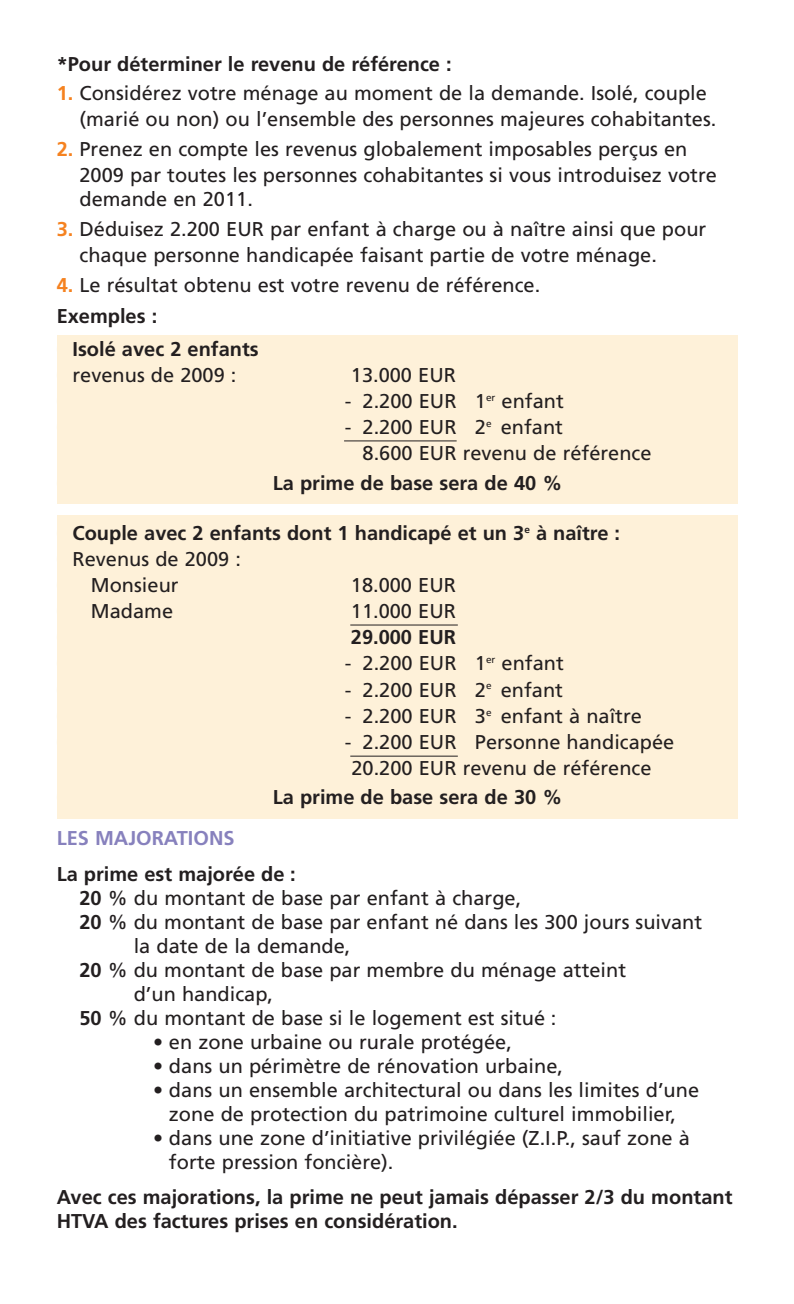
<style>
.page{position:relative;width:794px;height:1304px;background:#fff}
.page>*{position:absolute;margin:0;border:0;box-sizing:border-box;transform-origin:0 0}
.t1{font:20px/26.2px "Frutiger";color:#231f20}
.t2{font:700 20px/24px "Frutiger";color:#231f20}
.t3{font:700 20px "Frutiger";color:#8781bd}
.s1{font-weight:700;color:#f58220}
.s2{font-weight:700}
.s3{color:#fef1d9}
</style>
<div class="page">
<div style="left:57px;top:516px;width:680px;height:303px;background:#fef1d9"></div>
<div style="left:57px;top:335px;width:680px;height:169px;background:#fef1d9"></div>
<hr style="left:350px;top:624px;width:108px;height:1px;background:#231f20">
<hr style="left:350px;top:756px;width:108px;height:1px;background:#231f20">
<hr style="left:344px;top:440px;width:112px;height:1px;background:#231f20">
<p class="t2" style="left:57px;top:53px;width:396px">*Pour déterminer le revenu de référence :</p>
<p class="t1" style="left:79px;top:82px;width:638px;text-indent:-23px"><span class="s1">1.</span> Considérez votre ménage au moment de la demande. Isolé, couple (marié ou non) ou l’ensemble des personnes majeures cohabitantes.</p>
<p class="t1" style="left:79px;top:138px;width:639px;text-indent:-23px"><span class="s1">2.</span> Prenez en compte les revenus globalement imposables perçus en<br>2009 par toutes les personnes cohabitantes si vous introduisez votre</p>
<p class="t1" style="left:79px;top:188px;width:175px">demande en 2011.</p>
<p class="t1" style="left:79px;top:217px;width:628px;text-indent:-23px"><span class="s1">3.</span> Déduisez 2.200 EUR par enfant à charge ou à naître ainsi que pour chaque personne handicapée faisant partie de votre ménage.</p>
<p class="t1" style="left:57px;top:270px;width:485px;line-height:31.8px"><span class="s1">4.</span> Le résultat obtenu est votre revenu de référence.<br><span class="s2">Exemples :</span></p>
<p class="t2" style="left:57px;top:339px;width:203px"><span class="s3">●</span>Isolé avec 2 enfants</p>
<p class="t1" style="left:57px;top:364px;width:181px"><span class="s3">●</span>revenus de 2009 :</p>
<p class="t1" style="left:345px;top:364px;width:308px;text-indent:6px">13.000 EUR<br>-<span class="s3">0</span>2.200 EUR 1<sup>er</sup> enfant<br>-<span class="s3">0</span>2.200 EUR 2<sup>e</sup> enfant<br><span class="s3">-0</span>8.600 EUR revenu de référence</p>
<p class="t2" style="left:273px;top:472px;width:291px">La prime de base sera de 40 %</p>
<p class="t2" style="left:57px;top:522px;width:565px"><span class="s3">●</span>Couple avec 2 enfants dont 1 handicapé et un 3<sup>e</sup> à naître :</p>
<p class="t1" style="left:57px;top:547px;width:186px"><span class="s3">●</span>Revenus de 2009 :</p>
<p class="t1" style="left:57px;top:574px;width:123px"><span class="s3">●</span> Monsieur</p>
<p class="t1" style="left:351px;top:574px;width:107px">18.000 EUR</p>
<p class="t1" style="left:57px;top:600px;width:118px"><span class="s3">●</span> Madame</p>
<p class="t1" style="left:351px;top:600px;width:107px">11.000 EUR</p>
<p class="t1" style="left:345px;top:626px;width:331px;text-indent:6px"><span class="s2">29.000 EUR<br></span>-<span class="s3">0</span>2.200 EUR 1<sup>er</sup> enfant<br>-<span class="s3">0</span>2.200 EUR 2<sup>e</sup> enfant<br>-<span class="s3">0</span>2.200 EUR 3<sup>e</sup> enfant à naître -<span class="s3">0</span>2.200 EUR Personne handicapée <span class="s3">-</span>20.200 EUR revenu de référence</p>
<p class="t2" style="left:273px;top:787px;width:291px">La prime de base sera de 30 %</p>
<p class="t3" style="left:57px;top:830px;width:179px">LES MAJORATIONS</p>
<p class="t2" style="left:57px;top:863px;width:240px">La prime est majorée de :</p>
<p class="t1" style="left:79px;top:886px;width:443px"><span class="s2">20</span> % du montant de base par enfant à charge,</p>
<p class="t1" style="left:79px;top:910px;width:624px"><span class="s2">20</span> % du montant de base par enfant né dans les 300 jours suivant</p>
<p class="t1" style="left:134px;top:934px;width:218px">la date de la demande,</p>
<p class="t1" style="left:79px;top:958px;width:548px"><span class="s2">20</span> % du montant de base par membre du ménage atteint</p>
<p class="t1" style="left:134px;top:982px;width:141px">d’un handicap,</p>
<p class="t1" style="left:79px;top:1006px;width:478px"><span class="s2">50</span> % du montant de base si le logement est situé :</p>
<p class="t1" style="left:153px;top:1030px;width:360px">• en zone urbaine ou rurale protégée,</p>
<p class="t1" style="left:153px;top:1054px;width:411px">• dans un périmètre de rénovation urbaine,</p>
<p class="t1" style="left:153px;top:1079px;width:547px;line-height:24px;text-align:center">• dans un ensemble architectural ou dans les limites d’une zone de protection du patrimoine culturel immobilier,</p>
<p class="t1" style="left:169px;top:1127px;width:522px;line-height:24px;text-indent:-16px">• dans une zone d’initiative privilégiée (Z.I.P., sauf zone à forte pression foncière).</p>
<p class="t2" style="left:57px;top:1187px;width:677px">Avec ces majorations, la prime ne peut jamais dépasser 2/3 du montant<br>HTVA des factures prises en considération.</p>
</div>
